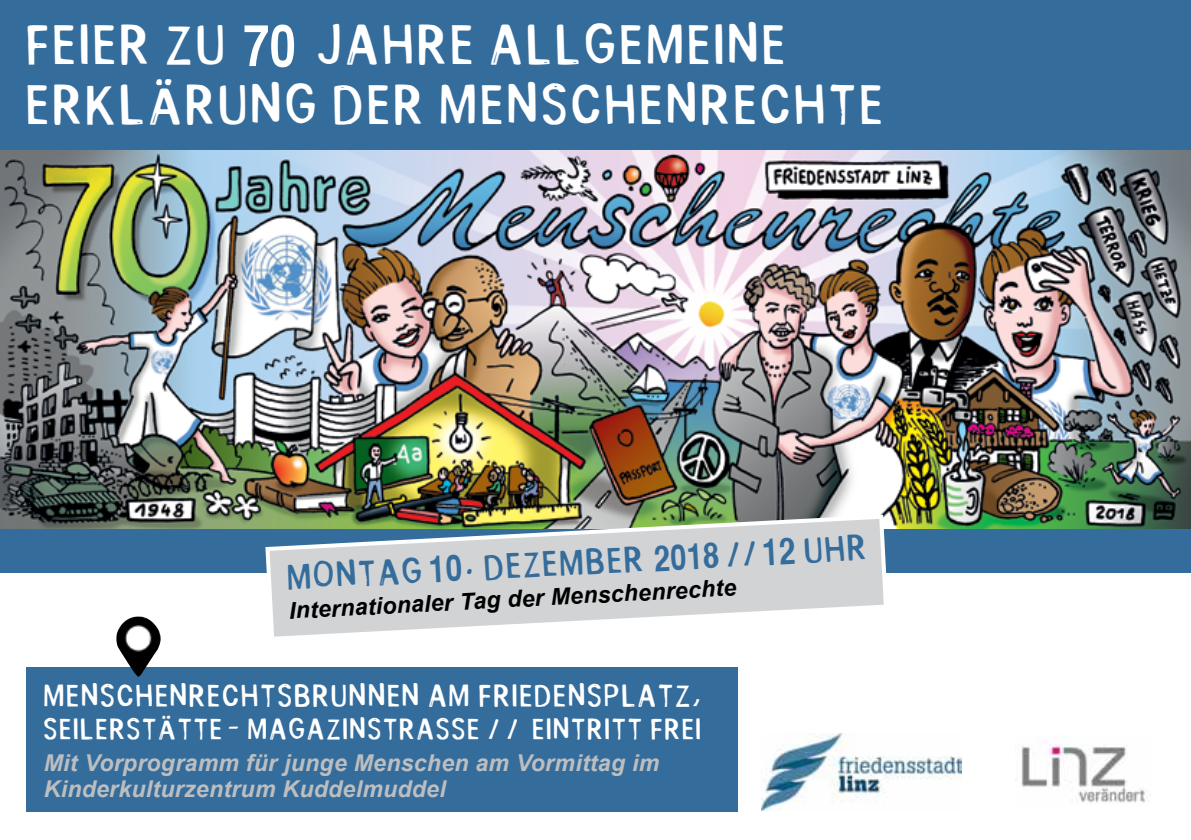
<style>
.page{position:relative;width:1191px;height:840px;background:#fff}
.page>*{position:absolute;margin:0;border:0;box-sizing:border-box;transform-origin:0 0}
.t1{font:57.2px "Helvetica CY Bold";color:#fff}
.t2{font:42.8px/60px "poba";letter-spacing:.11em;color:#fff}
.t3{font:35px "Helvetica CY Bold";color:#346c9b}
.t4{font:27.4px "poba";color:#346c9b}
.t5{font:23.8px "poba";letter-spacing:.11em;color:#fff}
.t6{font:italic 700 23.2px/26px "Arial";letter-spacing:.01em;color:#bcbec0}
.t7{font:italic 700 23.2px "Arial";color:#000}
.t8{font:22.4px "poba";letter-spacing:.11em;color:#fff}
.s1{font-size:36px}
</style>
<div class="page">
<img style="left:0;top:149px;width:1191px;height:380px">
<div style="left:0;top:0;width:1191px;height:149px;background:#346c9b"></div>
<img style="left:761px;top:733px;width:200px;height:76px">
<div style="left:26px;top:666px;width:711px;height:144px;background:#346c9b"></div>
<div style="left:0;top:529px;width:1191px;height:44px;background:#346c9b"></div>
<svg style="left:263px;top:512px;width:627px;height:125px"></svg>
<img style="left:1021px;top:744px;width:124px;height:59px">
<img style="left:114px;top:616px;width:52px;height:60px">
<svg style="left:726px;top:541px;width:30px;height:25px"></svg>
<div style="left:804px;top:534px;width:61px;height:29px;background:#d1d3d4"></div>
<svg style="left:430px;top:553px;width:32px;height:28px"></svg>
<h2 class="t2" style="left:26px;top:9px;width:857px;text-indent:291px">JAHRE ALLGEMEINE<br>ERKLÄRUNG DER MENSCHENRECHTE</h2>
<h1 class="t1" style="left:243px;top:11px;width:54px">70</h1>
<h2 class="t2" style="left:26px;top:9px;width:199px">FEIER ZU</h2>
<h3 class="t3" style="left:653px;top:536px;width:143px;rotate:-3deg">2018 <span class="s1">12</span></h3>
<p class="t4" style="left:286px;top:557px;width:136px;rotate:-3deg">MONTAG</p>
<p class="t4" style="left:464px;top:548px;width:179px;rotate:-3deg">. DEZEMBER</p>
<p class="t7" style="left:288px;top:595px;width:449px;rotate:-3deg">Internationaler Tag der Menschenrechte</p>
<p class="t5" style="left:44px;top:678px;width:667px">MENSCHENRECHTSBRUNNEN AM FRIEDENSPLATZ,</p>
<p class="t8" style="left:44px;top:712px;width:658px">SEILERSTÄTTE - MAGAZINSTRASSE // EINTRITT FREI</p>
<p class="t6" style="left:44px;top:750px;width:617px">Mit Vorprogramm für junge Menschen am Vormittag im<br>Kinderkulturzentrum Kuddelmuddel</p>
</div>
